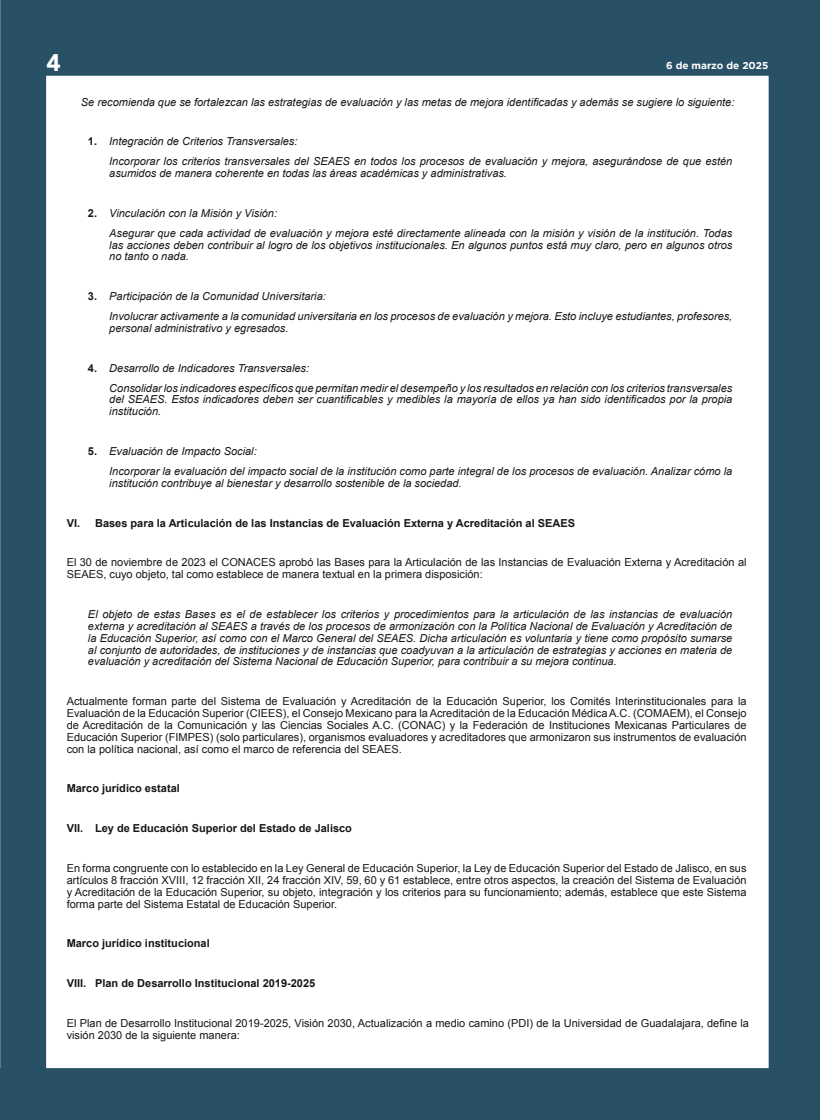
<style>
.page{position:relative;width:820px;height:1120px;background:#fff}
.page>*{position:absolute;margin:0;border:0;box-sizing:border-box;transform-origin:0 0}
.t1{font:900 24px "Avenir";color:#fff}
.t2{font:italic 11px/11.9px "Arial";color:#14171a}
.t3{font:11px/11.9px "Arial";color:#14171a}
.t4{font:700 11px "Arial";color:#14171a}
.t5{font:700 10px "Gotham";color:#fff}
.s1{font-weight:700;font-style:normal}
</style>
<div class="page">
<div style="left:26px;top:1px;width:793px;height:74px;background:#295165"></div>
<div style="left:25px;top:0;width:794px;height:76px;border:1px solid #274f64"></div>
<div style="left:1px;top:1px;width:45px;height:1086px;background:#295165"></div>
<div style="left:0;top:0;width:46px;height:1088px;border:1px solid #274f64"></div>
<div style="left:768px;top:13px;width:51px;height:1063px;background:#295165"></div>
<div style="left:768px;top:12px;width:51px;height:1064px;border:1px solid #274f64"></div>
<div style="left:0;top:1068px;width:819px;height:51px;background:#295165"></div>
<div style="left:0;top:1068px;width:819px;height:52px;border:1px solid #274f64"></div>
<h1 class="t1" style="left:47px;top:42px;width:16px">4</h1>
<p class="t5" style="left:665px;top:60px;width:104px">6 de marzo de 2025</p>
<p class="t2" style="left:81px;top:96px;width:654px">Se recomienda que se fortalezcan las estrategias de evaluación y las metas de mejora identificadas y además se sugiere lo siguiente:</p>
<p class="t2" style="left:109px;top:132px;width:624px;line-height:19.9px;text-indent:-21px"><span class="s1">1.</span> Integración de Criterios Transversales:<br>Incorporar los criterios transversales del SEAES en todos los procesos de evaluación y mejora, asegurándose de que estén</p>
<p class="t2" style="left:109px;top:167px;width:399px">asumidos de manera coherente en todas las áreas académicas y administrativas.</p>
<p class="t2" style="left:109px;top:203px;width:624px;line-height:19.9px;text-indent:-21px"><span class="s1">2.</span> Vinculación con la Misión y Visión:<br>Asegurar que cada actividad de evaluación y mejora esté directamente alineada con la misión y visión de la institución. Todas</p>
<p class="t2" style="left:109px;top:239px;width:624px">las acciones deben contribuir al logro de los objetivos institucionales. En algunos puntos está muy claro, pero en algunos otros no tanto o nada.</p>
<p class="t2" style="left:109px;top:286px;width:624px;line-height:19.9px;text-indent:-21px"><span class="s1">3.</span> Participación de la Comunidad Universitaria:<br>Involucrar activamente a la comunidad universitaria en los procesos de evaluación y mejora. Esto incluye estudiantes, profesores,</p>
<p class="t2" style="left:109px;top:322px;width:181px">personal administrativo y egresados.</p>
<p class="t2" style="left:109px;top:358px;width:624px;line-height:19.9px;text-indent:-21px"><span class="s1">4.</span> Desarrollo de Indicadores Transversales:<br>Consolidar los indicadores específicos que permitan medir el desempeño y los resultados en relación con los criterios transversales</p>
<p class="t2" style="left:109px;top:394px;width:624px">del SEAES. Estos indicadores deben ser cuantificables y medibles la mayoría de ellos ya han sido identificados por la propia institución.</p>
<p class="t2" style="left:109px;top:441px;width:624px;line-height:19.9px;text-indent:-21px"><span class="s1">5.</span> Evaluación de Impacto Social:<br>Incorporar la evaluación del impacto social de la institución como parte integral de los procesos de evaluación. Analizar cómo la</p>
<p class="t2" style="left:109px;top:477px;width:354px">institución contribuye al bienestar y desarrollo sostenible de la sociedad.</p>
<p class="t4" style="left:67px;top:515px;width:510px">VI. Bases para la Articulación de las Instancias de Evaluación Externa y Acreditación al SEAES</p>
<p class="t3" style="left:67px;top:556px;width:681px">El 30 de noviembre de 2023 el CONACES aprobó las Bases para la Articulación de las Instancias de Evaluación Externa y Acreditación al<br>SEAES, cuyo objeto, tal como establece de manera textual en la primera disposición:</p>
<p class="t2" style="left:88px;top:608px;width:645px;text-align:justify">El objeto de estas Bases es el de establecer los criterios y procedimientos para la articulación de las instancias de evaluación externa y acreditación al SEAES a través de los procesos de armonización con la Política Nacional de Evaluación y Acreditación de la Educación Superior, así como con el Marco General del SEAES. Dicha articulación es voluntaria y tiene como propósito sumarse al conjunto de autoridades, de instituciones y de instancias que coadyuvan a la articulación de estrategias y acciones en materia de evaluación y acreditación del Sistema Nacional de Educación Superior, para contribuir a su mejora continua.</p>
<p class="t3" style="left:67px;top:695px;width:681px;text-align:justify">Actualmente forman parte del Sistema de Evaluación y Acreditación de la Educación Superior, los Comités Interinstitucionales para la Evaluación de la Educación Superior (CIEES), el Consejo Mexicano para la Acreditación de la Educación Médica A.C. (COMAEM), el Consejo de Acreditación de la Comunicación y las Ciencias Sociales A.C. (CONAC) y la Federación de Instituciones Mexicanas Particulares de Educación Superior (FIMPES) (solo particulares), organismos evaluadores y acreditadores que armonizaron sus instrumentos de evaluación con la política nacional, así como el marco de referencia del SEAES.</p>
<p class="t4" style="left:67px;top:781px;width:115px">Marco jurídico estatal</p>
<p class="t4" style="left:67px;top:821px;width:287px">VII. Ley de Educación Superior del Estado de Jalisco</p>
<p class="t3" style="left:67px;top:862px;width:681px;text-align:justify">En forma congruente con lo establecido en la Ley General de Educación Superior, la Ley de Educación Superior del Estado de Jalisco, en sus artículos 8 fracción XVIII, 12 fracción XII, 24 fracción XIV, 59, 60 y 61 establece, entre otros aspectos, la creación del Sistema de Evaluación y Acreditación de la Educación Superior, su objeto, integración y los criterios para su funcionamiento; además, establece que este Sistema forma parte del Sistema Estatal de Educación Superior.</p>
<p class="t4" style="left:67px;top:936px;width:145px">Marco jurídico institucional</p>
<p class="t4" style="left:67px;top:976px;width:250px">VIII. Plan de Desarrollo Institucional 2019-2025</p>
<p class="t3" style="left:67px;top:1017px;width:683px">El Plan de Desarrollo Institucional 2019-2025, Visión 2030, Actualización a medio camino (PDI) de la Universidad de Guadalajara, define la visión 2030 de la siguiente manera:</p>
</div>
